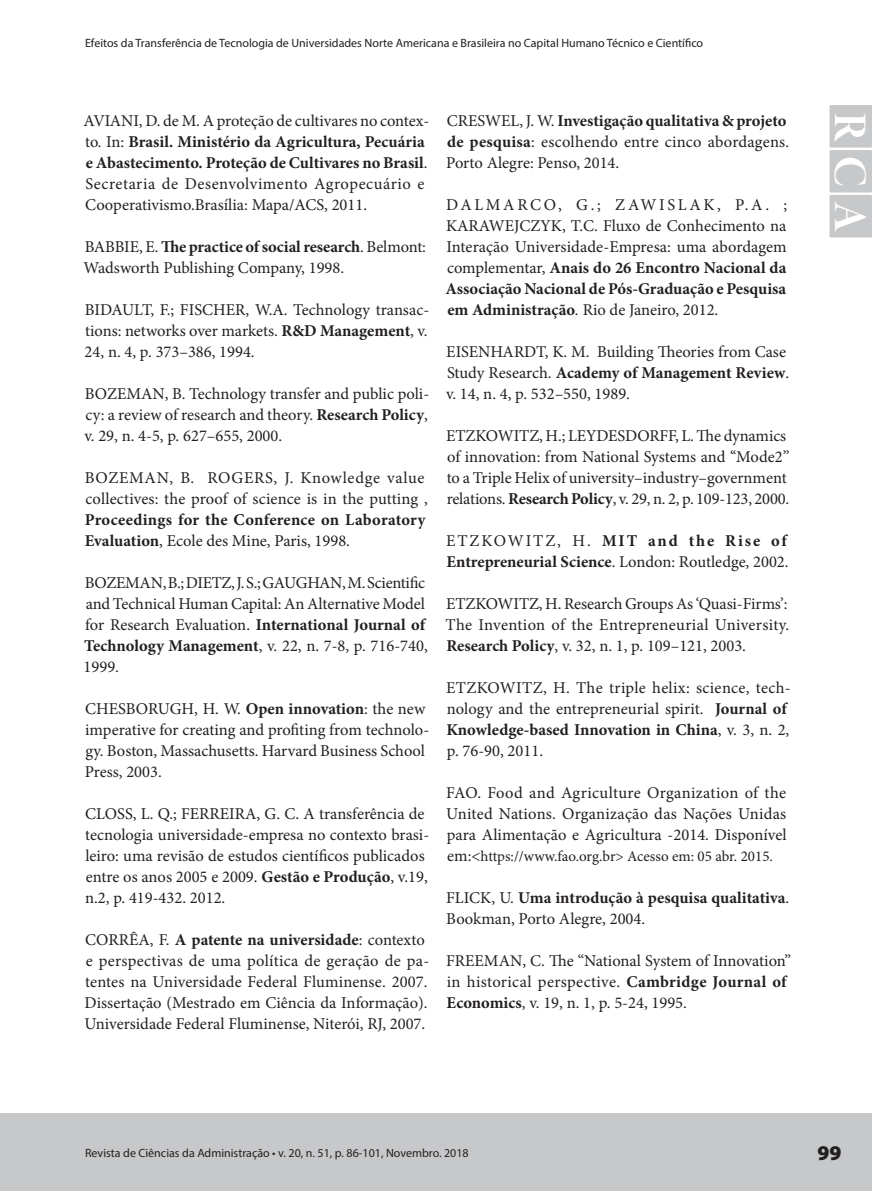
<style>
.page{position:relative;width:872px;height:1191px;background:#fff}
.page>*{position:absolute;margin:0;border:0;box-sizing:border-box;transform-origin:0 0}
.t1{font:46.8px "Minion Pro Bold Disp";color:#fff}
.t2{font:900 21px "Myriad Pro";color:#231f20}
.t3{font:16.5px/21px "Minion Pro";color:#231f20}
.t4{font:700 16.5px/21px "Minion Pro";letter-spacing:.02em;color:#231f20}
.t5{font:700 16.5px/21px "Minion Pro";letter-spacing:.11em;color:#231f20}
.t6{font:15px "Minion Pro";color:#231f20}
.t7{font:12px "Myriad Pro";color:#231f20}
.s1{font-weight:700}
.s2{font-weight:400}
.s3{font-style:italic}
.s4{font-size:16.5px}
</style>
<div class="page">
<div style="left:0;top:1113px;width:872px;height:78px;background:#c7c8ca"></div>
<div style="left:829px;top:105px;width:43px;height:43px;background:#c7c8ca"></div>
<div style="left:829px;top:150px;width:43px;height:42px;background:#c7c8ca"></div>
<div style="left:829px;top:195px;width:43px;height:42px;background:#c7c8ca"></div>
<p class="t7" style="left:85px;top:35px;width:619px">Efeitos da Transferência de Tecnologia de Universidades Norte Americana e Brasileira no Capital Humano Técnico e Científico</p>
<p class="t3" style="left:84px;top:110px;width:347px">AVIANI, D. de M. A proteção de cultivares no contex&shy;to. In: <span class="s1">Brasil. Ministério da Agricultura, Pecuária e Abastecimento. Proteção de Cultivares no Brasil</span>.<br>Secretaria de Desenvolvimento Agropecuário e Cooperativismo.Brasília: Mapa/ACS, 2011.</p>
<p class="t3" style="left:84px;top:236px;width:344px">BABBIE, E. <span class="s1">The practice of social research</span>. Belmont:<br>Wadsworth Publishing Company, 1998.</p>
<p class="t3" style="left:85px;top:299px;width:346px;text-align:justify">BIDAULT, F.; FISCHER, W.A. Technology transac&shy;tions: networks over markets. <span class="s1">R&amp;D Management</span>, v.<br>24, n. 4, p. 373–386, 1994.</p>
<p class="t3" style="left:84px;top:383px;width:346px;text-align:justify">BOZEMAN, B. Technology transfer and public poli&shy;cy: a review of research and theory. <span class="s1">Research Policy</span>, v. 29, n. 4-5, p. 627–655, 2000.</p>
<p class="t3" style="left:85px;top:467px;width:344px">BOZEMAN, B. ROGERS, J. Knowledge value collectives: the proof of science is in the putting ,</p>
<p class="t4" style="left:85px;top:509px;width:342px">Proceedings for the Conference on Laboratory<br>Evaluation<span class="s2">, Ecole des Mine, Paris, 1998.</span></p>
<p class="t3" style="left:84px;top:572px;width:346px">BOZEMAN, B.; DIETZ, J. S.; GAUGHAN, M. Scientific and Technical Human Capital: An Alternative Model for Research Evaluation. <span class="s1">International Journal of Technology Management</span>, v. 22, n. 7-8, p. 716-740, 1999.</p>
<p class="t3" style="left:85px;top:698px;width:346px">CHESBORUGH, H. W. <span class="s1">Open innovation</span>: the new imperative for creating and profiting from technolo&shy;gy. Boston, Massachusetts. Harvard Business School Press, 2003.</p>
<p class="t3" style="left:85px;top:803px;width:346px">CLOSS, L. Q.; FERREIRA, G. C. A transferência de tecnologia universidade-empresa no contexto brasi&shy;leiro: uma revisão de estudos científicos publicados entre os anos 2005 e 2009. <span class="s1">Gestão e Produção</span>, v.19, n.2, p. 419-432. 2012.</p>
<p class="t3" style="left:84px;top:929px;width:346px">CORRÊA, F. <span class="s1">A patente na universidade</span>: contexto e perspectivas de uma política de geração de pa&shy;tentes na Universidade Federal Fluminense. 2007.<br>Dissertação (Mestrado em Ciência da Informação).<br>Universidade Federal Fluminense, Niterói, RJ, 2007.</p>
<p class="t3" style="left:446px;top:110px;width:344px">CRESWEL, J. W. <span class="s1">Investigação qualitativa &amp; projeto de pesquisa</span>: escolhendo entre cinco abordagens.<br>Porto Alegre: Penso, 2014.</p>
<p class="t3" style="left:445px;top:194px;width:343px;text-align:justify">DALMARCO, G.; ZAWISLAK, P.A. ; KARAWEJCZYK, T.C. Fluxo de Conhecimento na Interação Universidade-Empresa: uma abordagem complementar, <span class="s1">Anais do 26 Encontro Nacional da Associação Nacional de Pós-Graduação e Pesquisa em Administração</span><span class="s3">.</span> Rio de Janeiro, 2012.</p>
<p class="t3" style="left:446px;top:341px;width:345px">EISENHARDT, K. M. Building Theories from Case<br>Study Research. <span class="s1">Academy of Management Review</span>. v. 14, n. 4, p. 532–550, 1989.</p>
<p class="t3" style="left:446px;top:425px;width:344px">ETZKOWITZ, H.; LEYDESDORFF, L. The dynamics of innovation: from National Systems and ‘‘Mode2’’ to a Triple Helix of university–industry–government relations. <span class="s1">Research Policy</span>, v. 29, n. 2, p. 109-123, 2000.</p>
<p class="t5" style="left:446px;top:530px;width:344px"><span class="s2">ETZKOWITZ, H.</span> MIT and the Rise of<br>Entrepreneurial Science<span class="s2">. London: Routledge, 2002.</span></p>
<p class="t3" style="left:445px;top:593px;width:345px;text-align:justify">ETZKOWITZ, H. Research Groups As ‘Quasi-Firms’:<br>The Invention of the Entrepreneurial University.<br><span class="s1">Research Policy</span>, v. 32, n. 1, p. 109–121, 2003.</p>
<p class="t3" style="left:446px;top:677px;width:346px">ETZKOWITZ, H. The triple helix: science, tech&shy;nology and the entrepreneurial spirit. <span class="s1">Journal of Knowledge-based Innovation in China</span>, v. 3, n. 2, p. 76-90, 2011.</p>
<p class="t3" style="left:446px;top:782px;width:342px;text-align:justify">FAO. Food and Agriculture Organization of the United Nations. Organização das Nações Unidas para Alimentação e Agricultura -2014. Disponível</p>
<p class="t6" style="left:447px;top:846px;width:327px"><span class="s4">em:&lt;</span>https://www.fao.org.br&gt; Acesso em: 05 abr. 2015.</p>
<p class="t3" style="left:446px;top:887px;width:344px">FLICK, U. <span class="s1">Uma introdução à pesquisa qualitativa</span>.<br>Bookman, Porto Alegre, 2004.</p>
<p class="t3" style="left:446px;top:950px;width:346px">FREEMAN, C. The “National System of Innovation” in historical perspective. <span class="s1">Cambridge Journal of<br>Economics</span>, v. 19, n. 1, p. 5-24, 1995.</p>
<h1 class="t1" style="left:878px;top:112px;width:121px;rotate:90deg">RCA</h1>
<p class="t7" style="left:85px;top:1145px;width:385px">Revista de Ciências da Administração • v. 20, n. 51, p. 86-101, Novembro. 2018</p>
<p class="t2" style="left:817px;top:1141px;width:26px">99</p>
</div>
